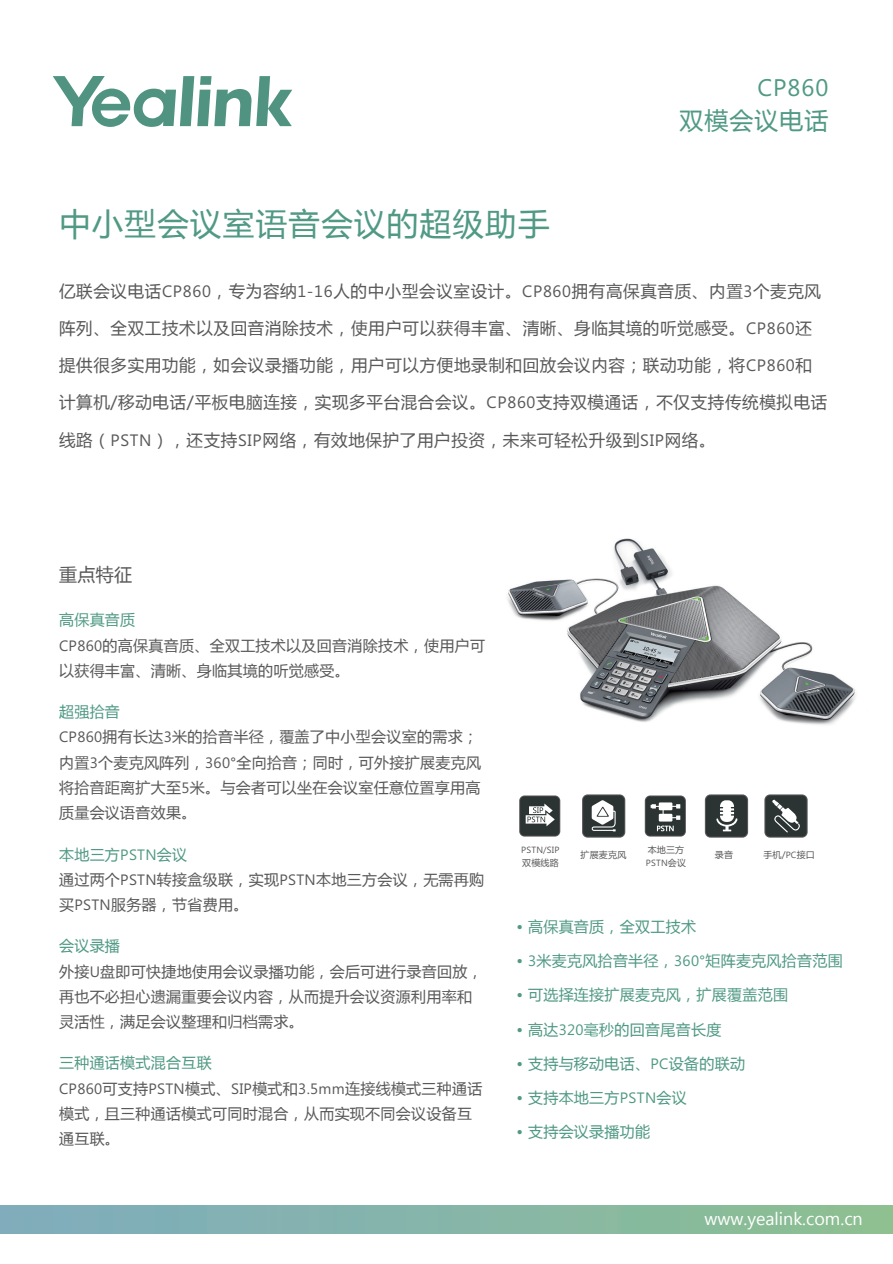
<style>
.page{position:relative;width:893px;height:1264px;background:#fff}
.page>*{position:absolute;margin:0;border:0;box-sizing:border-box;transform-origin:0 0}
.t1{font:31.5px "Microsoft Ya Hei";letter-spacing:.04em;color:#509984}
.t2{font:24px "Microsoft Ya Hei";letter-spacing:.04em;color:#509984}
.t3{font:24px "Microsoft Phags Pa";letter-spacing:.04em;color:#509984}
.t4{font:18px "Lao UI";color:#fff}
.t5{font:18px "Microsoft Ya Hei";color:#59595b}
.t6{font:16.5px "Microsoft Ya Hei";letter-spacing:.04em;color:#59595b}
.t7{font:15px/25.2px "Microsoft Ya Hei";letter-spacing:.02em;color:#59595b}
.t8{font:15px "Microsoft Ya Hei";letter-spacing:.02em;color:#509984}
.t9{font:9px "Microsoft Ya Hei";letter-spacing:.02em;color:#59595b}
.t10{font:9px "Microsoft Phags Pa";letter-spacing:.02em;color:#59595b}
.s1{font-family:"Microsoft Phags Pa"}
.s2{color:#509984}
.s3{font-family:"Microsoft Phags Pa";color:#509984}
.s4{font-family:"Microsoft Ya Hei"}
</style>
<div class="page">
<img style="left:507px;top:538px;width:349px;height:187px">
<div style="left:704px;top:794px;width:44px;height:43px;border:2px solid #59595b;border-radius:5px"></div>
<div style="left:705px;top:795px;width:41px;height:41px;background:#2c3333;border-radius:5px"></div>
<svg style="left:716px;top:800px;width:21px;height:31px"></svg>
<div style="left:764px;top:794px;width:43px;height:43px;border:2px solid #59595b;border-radius:5px"></div>
<div style="left:765px;top:795px;width:41px;height:41px;background:#2c3333;border-radius:5px"></div>
<svg style="left:772px;top:799px;width:27px;height:33px"></svg>
<div style="left:582px;top:794px;width:43px;height:43px;border:2px solid #59595b;border-radius:5px"></div>
<div style="left:583px;top:795px;width:41px;height:41px;background:#2c3333;border-radius:5px"></div>
<svg style="left:591px;top:800px;width:24px;height:31px"></svg>
<svg style="left:53px;top:76px;width:239px;height:51px"></svg>
<div style="left:0;top:1204px;width:892px;height:28px;background:linear-gradient(to right,#7facbf,#8dc091)"></div>
<svg style="left:519px;top:795px;width:41px;height:41px"></svg>
<div style="left:520px;top:796px;width:39px;height:39px;background:#2c3333;border-radius:4px"></div>
<svg style="left:525px;top:803px;width:30px;height:24px"></svg>
<svg style="left:644px;top:795px;width:41px;height:41px"></svg>
<div style="left:645px;top:796px;width:39px;height:39px;background:#2c3333;border-radius:4px"></div>
<svg style="left:650px;top:802px;width:30px;height:29px"></svg>
<h1 class="t1" style="left:59px;top:202px;width:492px">中小型会议室语音会议的超级助手</h1>
<h2 class="t3" style="left:757px;top:71px;width:72px">CP860</h2>
<h2 class="t2" style="left:679px;top:104px;width:150px">双模会议电话</h2>
<p class="t6" style="left:59px;top:279px;width:763px">亿联会议电话<span class="s1">CP860</span>，专为容纳<span class="s1">1-16</span>人的中小型会议室设计。<span class="s1">CP860</span>拥有高保真音质、内置<span class="s1">3</span>个麦克风</p>
<p class="t6" style="left:59px;top:316px;width:754px">阵列、全双工技术以及回音消除技术，使用户可以获得丰富、清晰、身临其境的听觉感受。<span class="s1">CP860</span>还</p>
<p class="t6" style="left:59px;top:354px;width:754px">提供很多实用功能，如会议录播功能，用户可以方便地录制和回放会议内容；联动功能，将<span class="s1">CP860</span>和</p>
<p class="t6" style="left:59px;top:391px;width:769px">计算机/移动电话/平板电脑连接，实现多平台混合会议。<span class="s1">CP860</span>支持双模通话，不仅支持传统模拟电话</p>
<p class="t6" style="left:59px;top:428px;width:657px">线路（<span class="s1">PSTN</span>），还支持<span class="s1">SIP</span>网络，有效地保护了用户投资，未来可轻松升级到<span class="s1">SIP</span>网络。</p>
<p class="t5" style="left:59px;top:562px;width:75px">重点特征</p>
<p class="t7" style="left:59px;top:606px;width:427px"><span class="s2">高保真音质<br></span><span class="s1">CP860</span>的高保真音质、全双工技术以及回音消除技术，使用户可以获得丰富、清晰、身临其境的听觉感受。</p>
<p class="t7" style="left:59px;top:698px;width:423px"><span class="s2">超强拾音<br></span><span class="s1">CP860</span>拥有长达<span class="s1">3</span>米的拾音半径，覆盖了中小型会议室的需求；内置<span class="s1">3</span>个麦克风阵列，<span class="s1">360°</span>全向拾音；同时，可外接扩展麦克风将拾音距离扩大至<span class="s1">5</span>米。与会者可以坐在会议室任意位置享用高质量会议语音效果。</p>
<p class="t7" style="left:59px;top:840px;width:426px"><span class="s2">本地三方</span><span class="s3">PSTN</span><span class="s2">会议<br></span>通过两个<span class="s1">PSTN</span>转接盒级联，实现<span class="s1">PSTN</span>本地三方会议，无需再购买<span class="s1">PSTN</span>服务器，节省费用。</p>
<p class="t7" style="left:59px;top:932px;width:425px"><span class="s2">会议录播<br></span>外接<span class="s1">U</span>盘即可快捷地使用会议录播功能，会后可进行录音回放，再也不必担心遗漏重要会议内容，从而提升会议资源利用率和灵活性，满足会议整理和归档需求。</p>
<p class="t7" style="left:59px;top:1049px;width:425px"><span class="s2">三种通话模式混合互联<br></span><span class="s1">CP860</span>可支持<span class="s1">PSTN</span>模式、<span class="s1">SIP</span>模式和<span class="s1">3.5mm</span>连接线模式三种通话模式，且三种通话模式可同时混合，从而实现不同会议设备互通互联。</p>
<p class="t10" style="left:521px;top:843px;width:40px">PSTN/SIP</p>
<p class="t9" style="left:522px;top:856px;width:38px">双模线路</p>
<p class="t9" style="left:580px;top:848px;width:47px">扩展麦克风</p>
<p class="t9" style="left:647px;top:843px;width:38px">本地三方</p>
<p class="t10" style="left:645px;top:856px;width:42px">PSTN<span class="s4">会议</span></p>
<p class="t9" style="left:714px;top:848px;width:20px">录音</p>
<p class="t9" style="left:763px;top:848px;width:53px">手机/<span class="s1">PC</span>接口</p>
<p class="t8" style="left:516px;top:916px;width:181px">• 高保真音质，全双工技术</p>
<p class="t8" style="left:516px;top:950px;width:328px">• <span class="s1">3</span>米麦克风拾音半径，<span class="s1">360°</span>矩阵麦克风拾音范围</p>
<p class="t8" style="left:516px;top:984px;width:273px">• 可选择连接扩展麦克风，扩展覆盖范围</p>
<p class="t8" style="left:516px;top:1018px;width:206px">• 高达<span class="s1">320</span>毫秒的回音尾音长度</p>
<p class="t8" style="left:516px;top:1053px;width:230px">• 支持与移动电话、<span class="s1">PC</span>设备的联动</p>
<p class="t8" style="left:516px;top:1087px;width:172px">• 支持本地三方<span class="s1">PSTN</span>会议</p>
<p class="t8" style="left:516px;top:1121px;width:135px">• 支持会议录播功能</p>
<p class="t4" style="left:704px;top:1206px;width:160px">www.yealink.com.cn</p>
</div>
